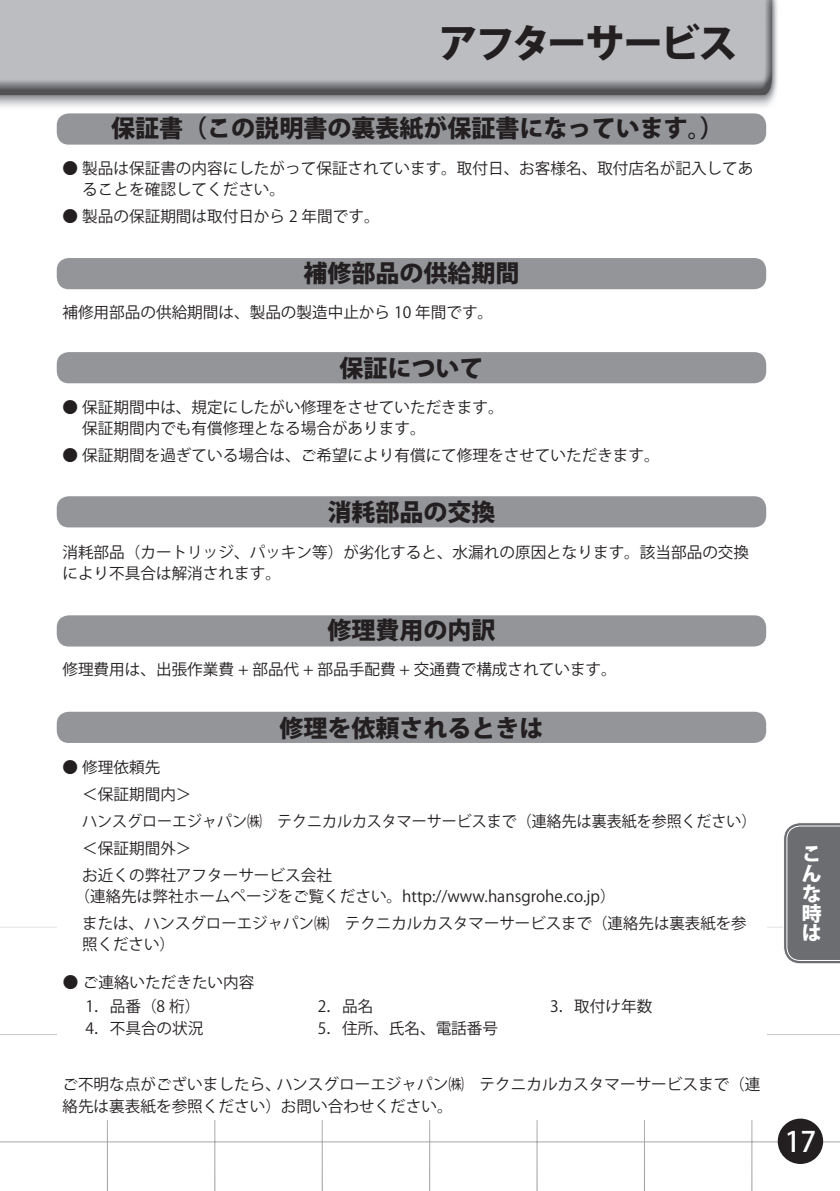
<style>
.page{position:relative;width:840px;height:1191px;background:#fff}
.page>*{position:absolute;margin:0;border:0;box-sizing:border-box;transform-origin:0 0}
.t1{font:800 39.6px "Koz Go Pro";letter-spacing:-.055em;color:#231f20}
.t2{font:500 28px "Koz Go Pro";color:#fff}
.見出し_お手入れ{font:800 24px "Koz Go Pro";color:#231f20}
.t3{font:800 19.8px/19.8px "Koz Go Pro";color:#fff}
.箇条書き２{font:15.6px/21.2px "Koz Go Pro";color:#231f20}
.本文_小{font:15.6px/21.2px "Koz Go Pro";color:#231f20}
.箇条書き２-2{font:15.6px "Koz Go Pro";color:#231f20;scale:.96 1}
</style>
<div class="page">
<hr style="left:0;top:610px;width:1px;height:581px;background:#6c6d70">
<hr style="left:0;top:1141px;width:839px;height:1px;background:#6c6d70">
<hr style="left:0;top:1034px;width:839px;height:1px;background:#6c6d70">
<hr style="left:0;top:926px;width:839px;height:1px;background:#6c6d70">
<hr style="left:0;top:819px;width:839px;height:1px;background:#6c6d70">
<hr style="left:0;top:712px;width:839px;height:1px;background:#6c6d70">
<hr style="left:0;top:610px;width:839px;height:1px;background:#6c6d70">
<hr style="left:839px;top:610px;width:1px;height:581px;background:#6c6d70">
<hr style="left:751px;top:610px;width:1px;height:581px;background:#6c6d70">
<hr style="left:643px;top:610px;width:1px;height:581px;background:#6c6d70">
<hr style="left:536px;top:610px;width:1px;height:581px;background:#6c6d70">
<hr style="left:429px;top:610px;width:1px;height:581px;background:#6c6d70">
<hr style="left:321px;top:610px;width:1px;height:581px;background:#6c6d70">
<hr style="left:214px;top:610px;width:1px;height:581px;background:#6c6d70">
<hr style="left:107px;top:610px;width:1px;height:581px;background:#6c6d70">
<img style="left:0;top:0;width:778px;height:107px">
<div style="left:777px;top:1118px;width:45px;height:46px;background:#231f20;border-radius:50%"></div>
<svg style="left:782px;top:823px;width:57px;height:141px;background:#78797b"></svg>
<div style="left:57px;top:775px;width:709px;height:344px;background:#fff"></div>
<div style="left:57px;top:711px;width:708px;height:32px;background:#939598;border-radius:12px"></div>
<div style="left:57px;top:352px;width:708px;height:31px;background:#939598;border-radius:12px"></div>
<div style="left:57px;top:113px;width:708px;height:32px;background:#939598;border-radius:12px"></div>
<div style="left:57px;top:258px;width:708px;height:31px;background:#939598;border-radius:12px"></div>
<div style="left:57px;top:496px;width:708px;height:31px;background:#939598;border-radius:12px"></div>
<div style="left:57px;top:615px;width:708px;height:31px;background:#939598;border-radius:12px"></div>
<h1 class="t1" style="left:438px;top:17px;width:301px">アフターサービス</h1>
<p class="見出し_お手入れ" style="left:111px;top:113px;width:614px">保証書（この説明書の裏表紙が保証書になっています。）</p>
<p class="箇条書き２" style="left:82px;top:158px;width:672px;text-indent:-20px">● 製品は保証書の内容にしたがって保証されています。取付日、お客様名、取付店名が記入してあることを確認してください。</p>
<p class="箇条書き２" style="left:62px;top:206px;width:318px">● 製品の保証期間は取付日から 2 年間です。</p>
<p class="見出し_お手入れ" style="left:303px;top:257px;width:217px">補修部品の供給期間</p>
<p class="本文_小" style="left:62px;top:302px;width:432px">補修用部品の供給期間は、製品の製造中止から 10 年間です。</p>
<p class="見出し_お手入れ" style="left:339px;top:352px;width:145px">保証について</p>
<p class="箇条書き２" style="left:82px;top:397px;width:422px;text-indent:-20px">● 保証期間中は、規定にしたがい修理をさせていただきます。保証期間内でも有償修理となる場合があります。</p>
<p class="箇条書き２" style="left:62px;top:445px;width:598px">● 保証期間を過ぎている場合は、ご希望により有償にて修理をさせていただきます。</p>
<p class="見出し_お手入れ" style="left:327px;top:497px;width:169px">消耗部品の交換</p>
<p class="本文_小" style="left:62px;top:542px;width:687px">消耗部品（カートリッジ、パッキン等）が劣化すると、水漏れの原因となります。該当部品の交換により不具合は解消されます。</p>
<p class="見出し_お手入れ" style="left:327px;top:614px;width:169px">修理費用の内訳</p>
<p class="本文_小" style="left:62px;top:659px;width:555px">修理費用は、出張作業費 + 部品代 + 部品手配費 + 交通費で構成されています。</p>
<p class="見出し_お手入れ" style="left:279px;top:712px;width:265px">修理を依頼されるときは</p>
<p class="箇条書き２" style="left:62px;top:757px;width:99px">● 修理依頼先</p>
<p class="箇条書き２" style="left:82px;top:784px;width:111px">＜保証期間内＞</p>
<p class="箇条書き２-2" style="left:82px;top:811px;width:703px">ハンスグローエジャパン㈱　テクニカルカスタマーサービスまで（連絡先は裏表紙を参照ください）</p>
<p class="箇条書き２" style="left:82px;top:837px;width:111px">＜保証期間外＞</p>
<p class="箇条書き２" style="left:74px;top:864px;width:542px;text-indent:8px">お近くの弊社アフターサービス会社<br>（連絡先は弊社ホームページをご覧ください。http://www.hansgrohe.co.jp）</p>
<p class="箇条書き２" style="left:82px;top:912px;width:665px">または、ハンスグローエジャパン㈱　テクニカルカスタマーサービスまで（連絡先は裏表紙を参照ください）</p>
<p class="本文_小" style="left:63px;top:972px;width:193px">● ご連絡いただきたい内容</p>
<p class="本文_小" style="left:86px;top:996px;width:116px">1．品番（8 桁）</p>
<p class="本文_小" style="left:317px;top:996px;width:57px">2．品名</p>
<p class="本文_小" style="left:549px;top:996px;width:104px">3．取付け年数</p>
<p class="本文_小" style="left:86px;top:1017px;width:119px">4．不具合の状況</p>
<p class="本文_小" style="left:317px;top:1017px;width:182px">5．住所、氏名、電話番号</p>
<p class="本文_小" style="left:62px;top:1074px;width:699px">ご不明な点がございましたら、ハンスグローエジャパン㈱　テクニカルカスタマーサービスまで（連絡先は裏表紙を参照ください）お問い合わせください。</p>
<p class="t3" style="left:801px;top:845px;width:21px">こんな時は</p>
<h2 class="t2" style="left:784px;top:1123px;width:33px">17</h2>
</div>
